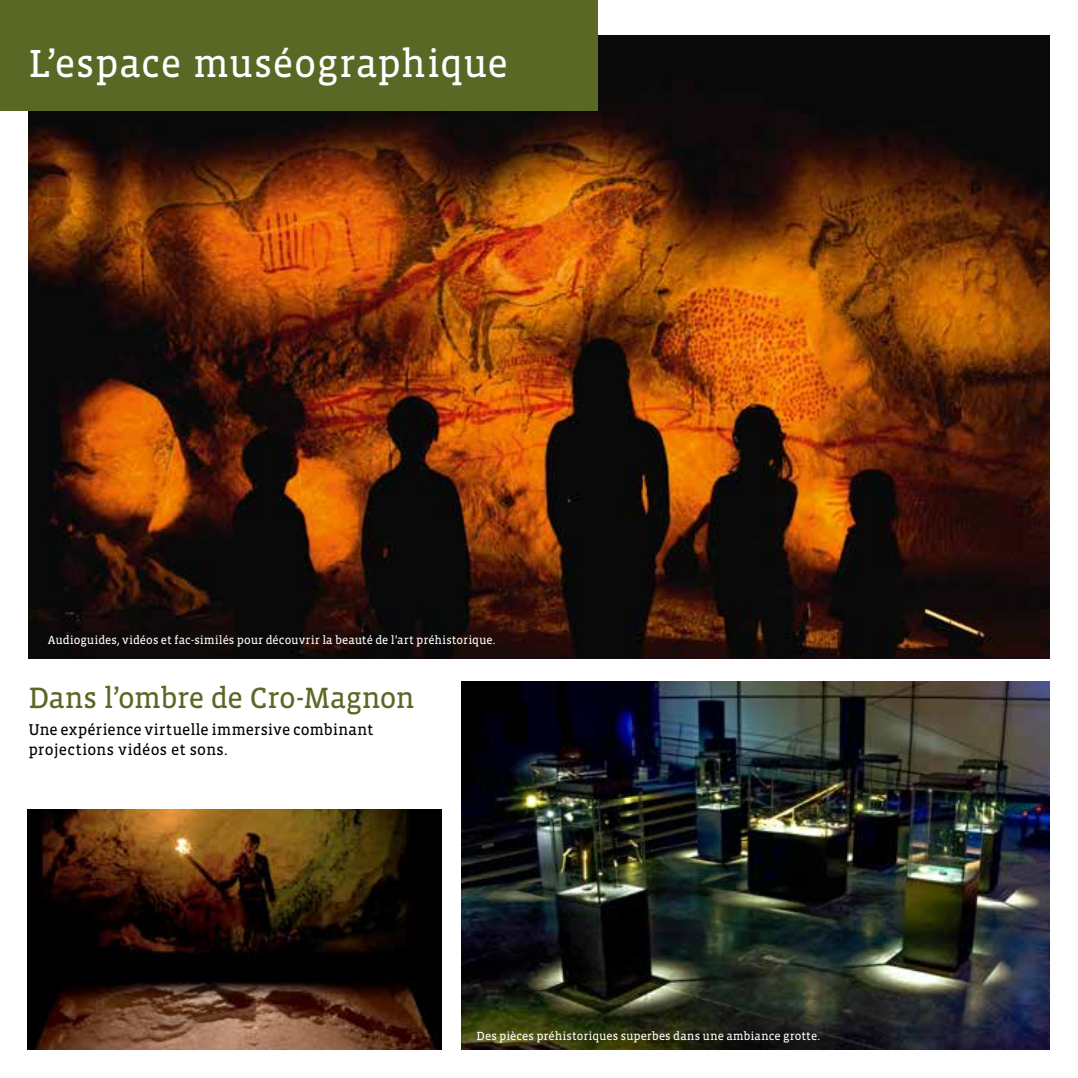
<style>
.page{position:relative;width:1078px;height:1078px;background:#fff}
.page>*{position:absolute;margin:0;border:0;box-sizing:border-box;transform-origin:0 0}
.t1{font:40px "Vista Slab OTCE";letter-spacing:.01em;color:#fff}
.t2{font:30px "Vista Slab OTCE";letter-spacing:-.02em;color:#596824}
.t3{font:16px/20px "Vista Slab OTCE";letter-spacing:.01em;color:#000}
.t4{font:12px "Vista Slab OTCE";letter-spacing:.005em;color:#fff}
</style>
<div class="page">
<img style="left:28px;top:35px;width:1021px;height:623px">
<img style="left:28px;top:809px;width:414px;height:240px">
<img style="left:461px;top:681px;width:588px;height:368px">
<div style="left:0;top:0;width:597px;height:110px;background:#596824"></div>
<h1 class="t1" style="left:28px;top:40px;width:481px">L’espace muséographique</h1>
<p class="t4" style="left:48px;top:633px;width:448px">Audioguides, vidéos et fac-similés pour découvrir la beauté de l’art préhistorique.</p>
<h2 class="t2" style="left:28px;top:680px;width:387px">Dans l’ombre de Cro-Magnon</h2>
<h3 class="t3" style="left:28px;top:718px;width:346px">Une expérience virtuelle immersive combinant projections vidéos et sons.</h3>
<p class="t4" style="left:476px;top:1028px;width:345px">Des pièces préhistoriques superbes dans une ambiance grotte.</p>
</div>
